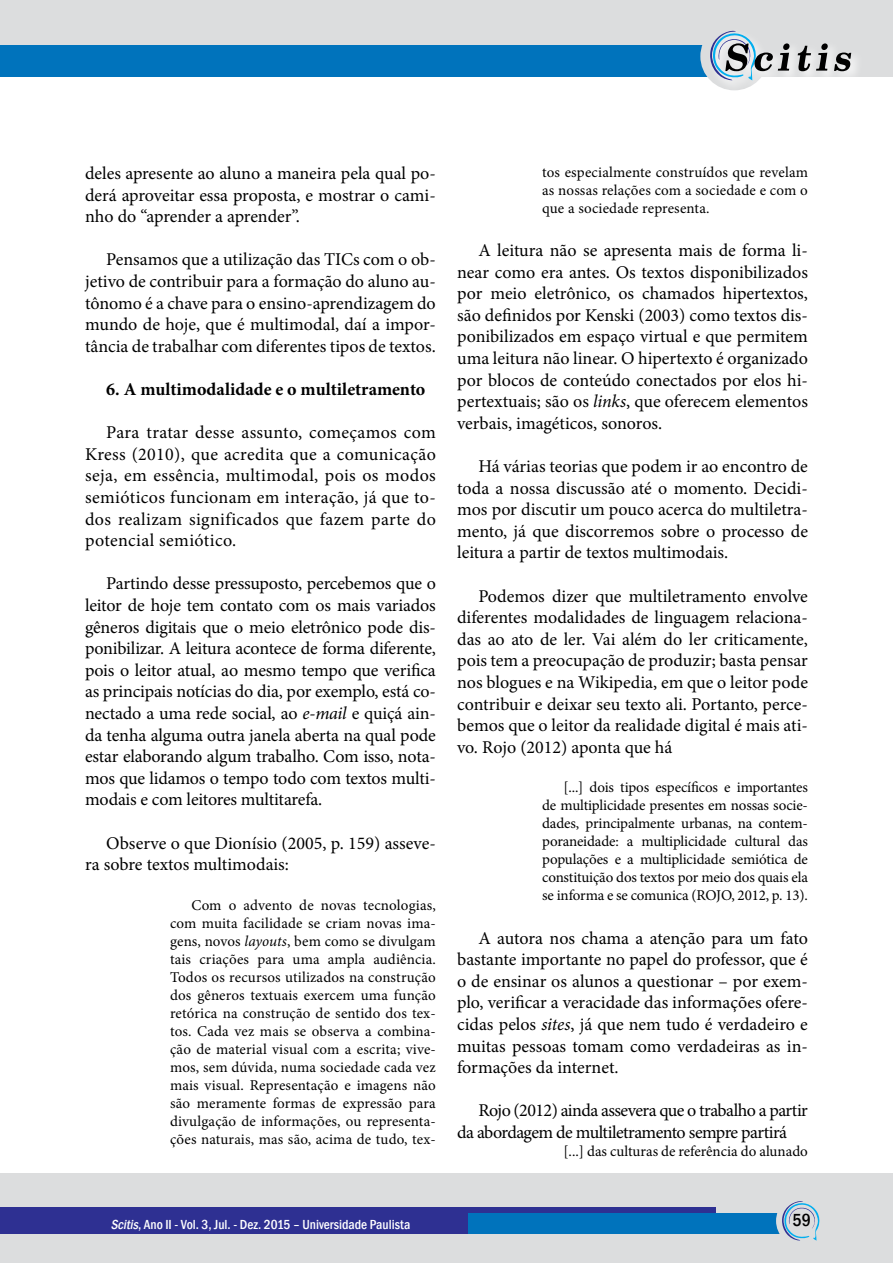
<style>
.page{position:relative;width:893px;height:1263px;background:#fff}
.page>*{position:absolute;margin:0;border:0;box-sizing:border-box;transform-origin:0 0}
.t1{font:18px/21.6px "Minion Pro";letter-spacing:-.005em;color:#000;text-align:justify}
.t2{font:18px/21.6px "Minion Pro";letter-spacing:-.03em;color:#000}
.t3{font:700 18px "Minion Pro";color:#000}
.t4{font:500 condensed 18px "Franklin Gothic";color:#000}
.t5{font:15px/18px "Minion Pro";color:#000;text-align:justify}
.t6{font:500 condensed 13.5px "Franklin Gothic";color:#fff}
.s1{font-style:italic}
</style>
<div class="page">
<div style="left:0;top:0;width:893px;height:77px;background:#dcddde"></div>
<div style="left:0;top:45px;width:733px;height:32px;background:#0073bc"></div>
<div style="left:0;top:1174px;width:893px;height:89px;background:#dcddde"></div>
<div style="left:0;top:1208px;width:715px;height:26px;background:#2e3092"></div>
<div style="left:468px;top:1214px;width:312px;height:20px;background:#0073bc"></div>
<div style="left:700px;top:22px;width:68px;height:68px;background:#dcddde;border-radius:50%"></div>
<svg style="left:776px;top:1201px;width:44px;height:40px"></svg>
<div style="left:706px;top:27px;width:158px;height:66px;background:#fff;opacity:.75"></div>
<svg style="left:834px;top:53px;width:17px;height:18px"></svg>
<svg style="left:798px;top:43px;width:30px;height:28px"></svg>
<svg style="left:709px;top:30px;width:81px;height:50px"></svg>
<p class="t1" style="left:85px;top:162px;width:352px">deles apresente ao aluno a maneira pela qual po&shy;derá aproveitar essa proposta, e mostrar o cami&shy;nho do “aprender a aprender”.</p>
<p class="t1" style="left:85px;top:249px;width:352px;text-indent:21px">Pensamos que a utilização das TICs com o ob&shy;jetivo de contribuir para a formação do aluno au&shy;tônomo é a chave para o ensino-aprendizagem do mundo de hoje, que é multimodal, daí a impor&shy;tância de trabalhar com diferentes tipos de textos.</p>
<p class="t3" style="left:106px;top:376px;width:321px">6. A multimodalidade e o multiletramento</p>
<p class="t1" style="left:85px;top:422px;width:352px;text-indent:21px">Para tratar desse assunto, começamos com Kress (2010), que acredita que a comunicação seja, em essência, multimodal, pois os modos semióticos funcionam em interação, já que to&shy;dos realizam significados que fazem parte do potencial semiótico.</p>
<p class="t1" style="left:85px;top:573px;width:352px;text-indent:21px">Partindo desse pressuposto, percebemos que o leitor de hoje tem contato com os mais variados gêneros digitais que o meio eletrônico pode dis&shy;ponibilizar. A leitura acontece de forma diferente, pois o leitor atual, ao mesmo tempo que verifica as principais notícias do dia, por exemplo, está co&shy;nectado a uma rede social, ao <span class="s1">e-mail</span> e quiçá ain&shy;da tenha alguma outra janela aberta na qual pode estar elaborando algum trabalho. Com isso, nota&shy;mos que lidamos o tempo todo com textos multi&shy;modais e com leitores multitarefa.</p>
<p class="t1" style="left:85px;top:832px;width:352px;text-indent:21px">Observe o que Dionísio (2005, p. 159) asseve&shy;ra sobre textos multimodais:</p>
<p class="t5" style="left:170px;top:896px;width:267px;text-indent:21px">Com o advento de novas tecnologias, com muita facilidade se criam novas ima&shy;gens, novos <span class="s1">layouts</span>, bem como se divulgam tais criações para uma ampla audiência.<br>Todos os recursos utilizados na construção dos gêneros textuais exercem uma função retórica na construção de sentido dos tex&shy;tos. Cada vez mais se observa a combina&shy;ção de material visual com a escrita; vive&shy;mos, sem dúvida, numa sociedade cada vez mais visual. Representação e imagens não são meramente formas de expressão para divulgação de informações, ou representa&shy;ções naturais, mas são, acima de tudo, tex-</p>
<p class="t5" style="left:542px;top:163px;width:267px">tos especialmente construídos que revelam as nossas relações com a sociedade e com o que a sociedade representa.</p>
<p class="t1" style="left:457px;top:239px;width:352px;text-indent:21px">A leitura não se apresenta mais de forma li&shy;near como era antes. Os textos disponibilizados por meio eletrônico, os chamados hipertextos, são definidos por Kenski (2003) como textos dis&shy;ponibilizados em espaço virtual e que permitem uma leitura não linear. O hipertexto é organizado por blocos de conteúdo conectados por elos hi&shy;pertextuais; são os <span class="s1">links</span>, que oferecem elementos verbais, imagéticos, sonoros.</p>
<p class="t1" style="left:457px;top:455px;width:352px;text-indent:21px">Há várias teorias que podem ir ao encontro de toda a nossa discussão até o momento. Decidi&shy;mos por discutir um pouco acerca do multiletra&shy;mento, já que discorremos sobre o processo de leitura a partir de textos multimodais.</p>
<p class="t1" style="left:457px;top:585px;width:352px;text-indent:21px">Podemos dizer que multiletramento envolve diferentes modalidades de linguagem relaciona&shy;das ao ato de ler. Vai além do ler criticamente, pois tem a preocupação de produzir; basta pensar nos blogues e na Wikipedia, em que o leitor pode contribuir e deixar seu texto ali. Portanto, perce&shy;bemos que o leitor da realidade digital é mais ati&shy;vo. Rojo (2012) aponta que há</p>
<p class="t5" style="left:542px;top:779px;width:267px;text-indent:21px">[...] dois tipos específicos e importantes de multiplicidade presentes em nossas socie&shy;dades, principalmente urbanas, na contem&shy;poraneidade: a multiplicidade cultural das populações e a multiplicidade semiótica de constituição dos textos por meio dos quais ela se informa e se comunica (ROJO, 2012, p. 13).</p>
<p class="t1" style="left:457px;top:927px;width:352px;text-indent:21px">A autora nos chama a atenção para um fato bastante importante no papel do professor, que é o de ensinar os alunos a questionar – por exem&shy;plo, verificar a veracidade das informações ofere&shy;cidas pelos <span class="s1">sites</span>, já que nem tudo é verdadeiro e muitas pessoas tomam como verdadeiras as in&shy;formações da internet.</p>
<p class="t2" style="left:457px;top:1100px;width:352px;text-indent:21px">Rojo (2012) ainda assevera que o trabalho a partir da abordagem de multiletramento sempre partirá</p>
<p class="t5" style="left:563px;top:1142px;width:246px">[...] das culturas de referência do alunado</p>
<p class="t6" style="left:111px;top:1215px;width:301px"><span class="s1">Scitis</span>, Ano II - Vol. 3, Jul. - Dez. 2015 – Universidade Paulista</p>
<p class="t4" style="left:793px;top:1208px;width:20px">59</p>
</div>
